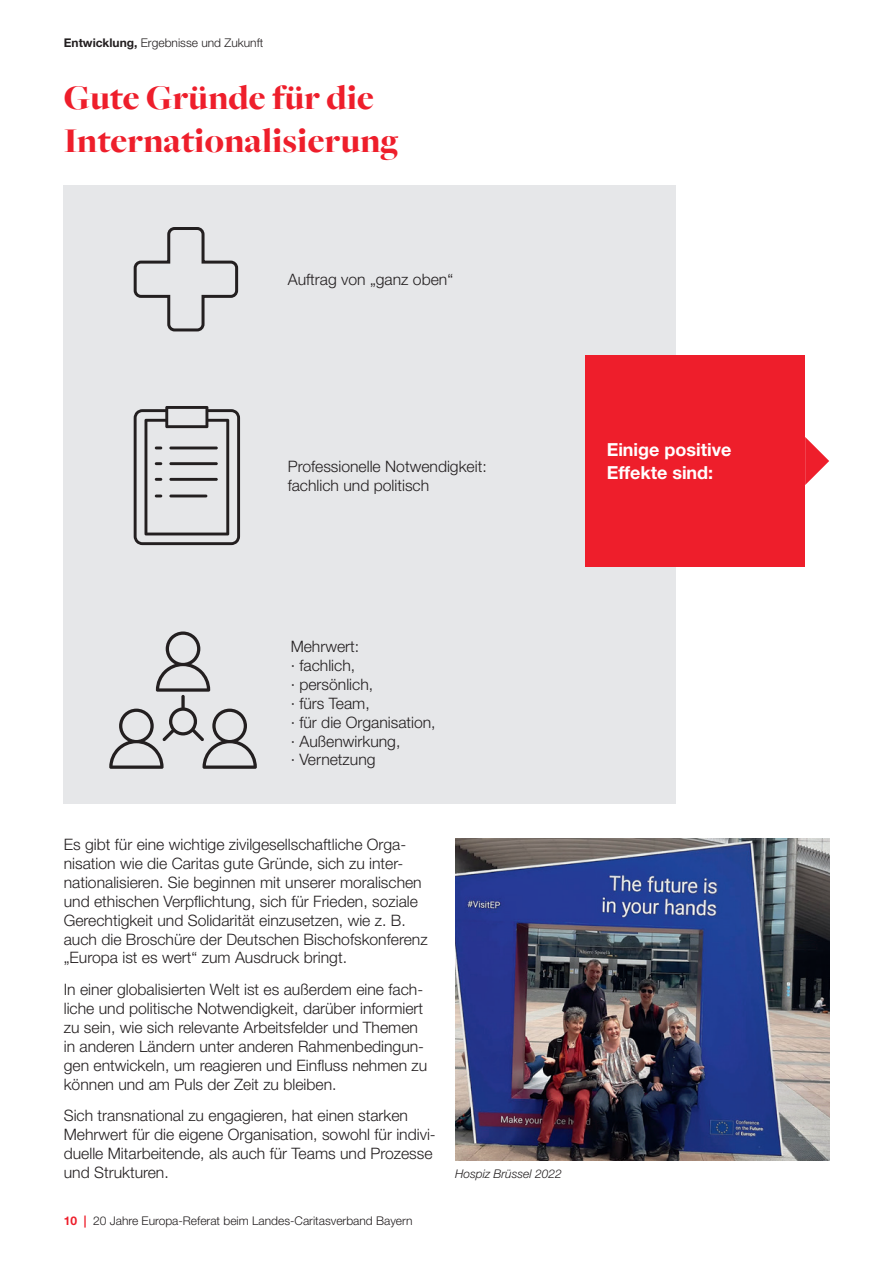
<style>
.page{position:relative;width:893px;height:1263px;background:#fff}
.page>*{position:absolute;margin:0;border:0;box-sizing:border-box;transform-origin:0 0}
.t1{font:900 36px/43.2px "Freight Big Pro";color:#ee1e2b}
.t2{font:700 18px/22.5px "Helvetica Neue LT Std";color:#fff}
.t3{font:300 15.75px/18.9px "Helvetica Neue LT Std";color:#231f20}
.t4{font:300 12px "Helvetica Neue LT Std";color:#231f20}
.t5{font:italic 300 12px "Helvetica Neue LT Std";color:#231f20}
.s1{font-weight:700}
.s2{font-weight:700;color:#ee1e2b}
</style>
<div class="page">
<div style="left:64px;top:186px;width:612px;height:618px;background:#e6e7e9"></div>
<svg style="left:134px;top:406px;width:106px;height:139px"></svg>
<svg style="left:109px;top:631px;width:148px;height:138px"></svg>
<img style="left:455px;top:839px;width:374px;height:322px">
<div style="left:585px;top:355px;width:220px;height:211px;background:#ee1e2b"></div>
<svg style="left:805px;top:437px;width:24px;height:48px"></svg>
<svg style="left:133px;top:227px;width:106px;height:105px"></svg>
<p class="t4" style="left:64px;top:35px;width:201px"><span class="s1">Entwicklung,</span> Ergebnisse und Zukunft</p>
<h1 class="t1" style="left:64px;top:76px;width:336px">Gute Gründe für die<br>Internationalisierung</h1>
<p class="t3" style="left:288px;top:269px;width:167px">Auftrag von „ganz oben“</p>
<p class="t3" style="left:288px;top:457px;width:200px">Professionelle Notwendigkeit: fachlich und politisch</p>
<p class="t2" style="left:607px;top:438px;width:126px">Einige positive<br>Effekte sind:</p>
<p class="t3" style="left:291px;top:637px;width:146px">Mehrwert:<br>∙ fachlich,<br>∙ persönlich,<br>∙ fürs Team,<br>∙ für die Organisation, ∙ Außenwirkung,<br>∙ Vernetzung</p>
<p class="t3" style="left:64px;top:835px;width:365px">Es gibt für eine wichtige zivilgesellschaftliche Orga&shy;nisation wie die Caritas gute Gründe, sich zu inter&shy;nationalisieren. Sie beginnen mit unserer moralischen und ethischen Verpflichtung, sich für Frieden, soziale Gerechtigkeit und Solidarität einzusetzen, wie z. B. auch die Broschüre der Deutschen Bischofskonferenz „Europa ist es wert“ zum Ausdruck bringt.</p>
<p class="t3" style="left:64px;top:980px;width:365px">In einer globalisierten Welt ist es außerdem eine fach&shy;liche und politische Notwendigkeit, darüber informiert zu sein, wie sich relevante Arbeitsfelder und Themen in anderen Ländern unter anderen Rahmenbedingun&shy;gen entwickeln, um reagieren und Einfluss nehmen zu können und am Puls der Zeit zu bleiben.</p>
<p class="t3" style="left:64px;top:1106px;width:373px">Sich transnational zu engagieren, hat einen starken Mehrwert für die eigene Organisation, sowohl für indivi&shy;duelle Mitarbeitende, als auch für Teams und Prozesse und Strukturen.</p>
<p class="t4" style="left:64px;top:1213px;width:350px"><span class="s2">10 |</span> 20 Jahre Europa-Referat beim Landes-Caritasverband Bayern</p>
<p class="t5" style="left:455px;top:1166px;width:108px">Hospiz Brüssel 2022</p>
</div>
